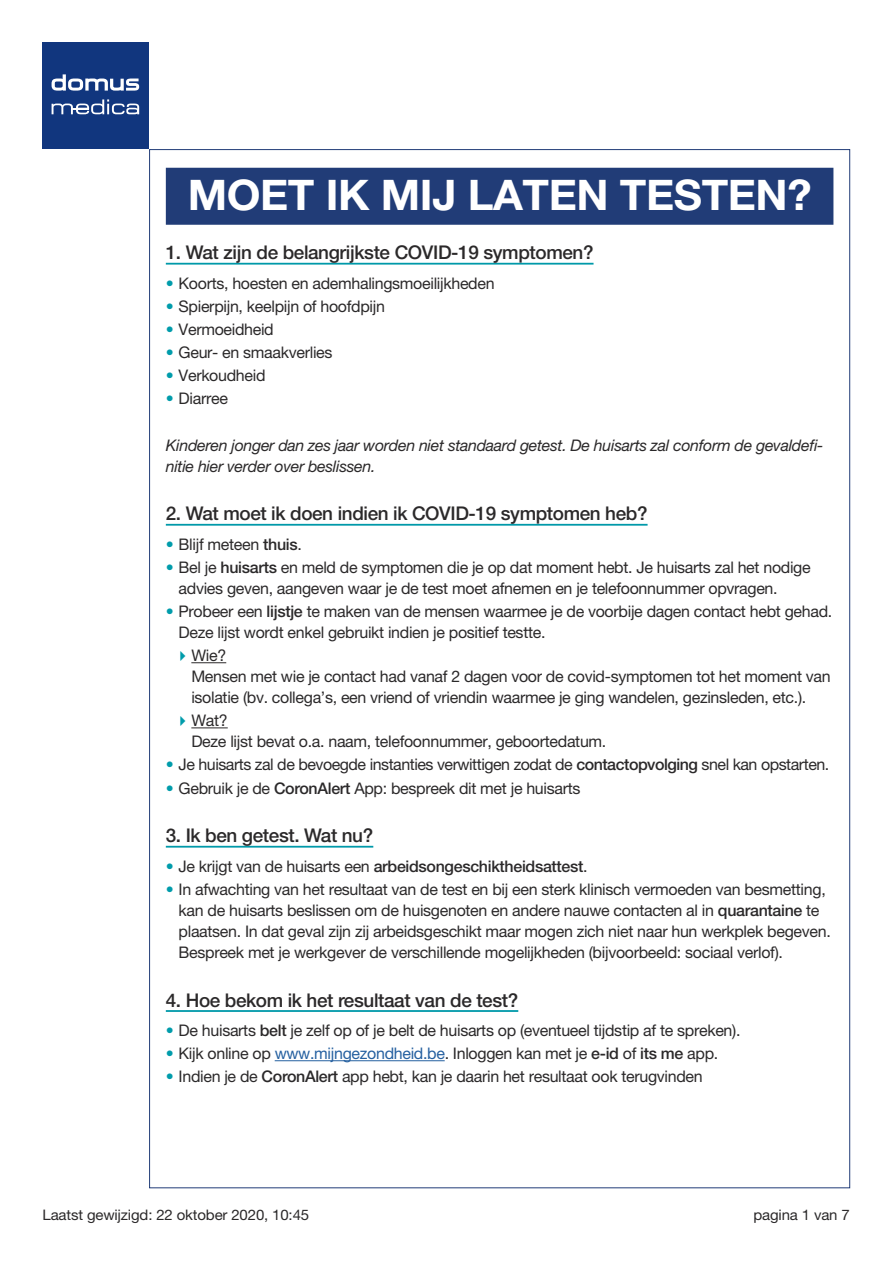
<style>
.page{position:relative;width:893px;height:1263px;background:#fff}
.page>*{position:absolute;margin:0;border:0;box-sizing:border-box;transform-origin:0 0}
.TT1{font:700 42.15px "Helvetica Neue LT Pro";letter-spacing:-.01em;color:#fff}
.TT2{font:500 18.9px "Helvetica Neue LT Pro";letter-spacing:-.02em;color:#2b292a}
.t1{font:16.05px/21px "Helvetica Neue LT Pro";letter-spacing:-.02em;color:#2b292a}
.Body{font:italic 16.05px/21px "Helvetica Neue LT Pro";letter-spacing:-.02em;color:#2b292a}
.t2{font:500 16.05px "Helvetica Neue LT Pro";letter-spacing:-.02em;color:#2b292a}
.t3{font:14.55px "Helvetica Neue LT Pro";letter-spacing:-.01em;color:#2b292a}
.s1{color:#009cab}
.s2{font-weight:500}
.s3{font-weight:400;color:#009cab}
.s4{font-weight:400}
.s5{color:#2560a0}
</style>
<div class="page">
<div style="left:43px;top:43px;width:106px;height:106px;background:#11367e"></div>
<svg style="left:52px;top:74px;width:87px;height:17px"></svg>
<svg style="left:52px;top:99px;width:87px;height:15px"></svg>
<div style="left:166px;top:168px;width:667px;height:57px;background:#213c77"></div>
<hr style="left:166px;top:263px;width:427px;height:2px;background:#0099a9">
<hr style="left:166px;top:524px;width:482px;height:2px;background:#0099a9">
<hr style="left:191px;top:662px;width:35px;height:1px;background:#2b292a">
<hr style="left:191px;top:727px;width:37px;height:1px;background:#2b292a">
<hr style="left:166px;top:846px;width:207px;height:2px;background:#0099a9">
<hr style="left:166px;top:1010px;width:352px;height:2px;background:#0099a9">
<hr style="left:275px;top:1060px;width:170px;height:1px;background:#2560a0">
<p class="TT1" style="left:188px;top:169px;width:625px">MOET IK MIJ LATEN TESTEN?</p>
<p class="TT2" style="left:166px;top:241px;width:429px">1. Wat zijn de belangrijkste COVID-19 symptomen?</p>
<p class="t1" style="left:166px;top:272px;width:330px"><span class="s1">•</span> Koorts, hoesten en ademhalingsmoeilijkheden</p>
<p class="t1" style="left:166px;top:295px;width:221px"><span class="s1">•</span> Spierpijn, keelpijn of hoofdpijn</p>
<p class="t1" style="left:166px;top:318px;width:109px"><span class="s1">•</span> Vermoeidheid</p>
<p class="t1" style="left:166px;top:342px;width:168px"><span class="s1">•</span> Geur- en smaakverlies</p>
<p class="t1" style="left:166px;top:365px;width:101px"><span class="s1">•</span> Verkoudheid</p>
<p class="t1" style="left:166px;top:388px;width:64px"><span class="s1">•</span> Diarree</p>
<p class="Body" style="left:166px;top:434px;width:659px">Kinderen jonger dan zes jaar worden niet standaard getest. De huisarts zal conform de gevaldefi&shy;nitie hier verder over beslissen.</p>
<p class="TT2" style="left:166px;top:502px;width:483px">2. Wat moet ik doen indien ik COVID-19 symptomen heb?</p>
<p class="t1" style="left:166px;top:533px;width:138px"><span class="s1">•</span> Blijf meteen <span class="s2">thuis</span>.</p>
<p class="t1" style="left:179px;top:556px;width:634px;text-indent:-13px"><span class="s1">•</span> Bel je <span class="s2">huisarts</span> en meld de symptomen die je op dat moment hebt. Je huisarts zal het nodige advies geven, aangeven waar je de test moet afnemen en je telefoonnummer opvragen.</p>
<p class="t1" style="left:179px;top:601px;width:655px;text-indent:-13px"><span class="s1">•</span> Probeer een <span class="s2">lijstje</span> te maken van de mensen waarmee je de voorbije dagen contact hebt gehad.<br>Deze lijst wordt enkel gebruikt indien je positief testte.</p>
<p class="t1" style="left:191px;top:645px;width:641px">Wie?<br>Mensen met wie je contact had vanaf 2 dagen voor de covid-symptomen tot het moment van isolatie (bv. collega’s, een vriend of vriendin waarmee je ging wandelen, gezinsleden, etc.).</p>
<p class="t1" style="left:191px;top:710px;width:416px">Wat?<br>Deze lijst bevat o.a. naam, telefoonnummer, geboortedatum.</p>
<p class="t1" style="left:166px;top:754px;width:665px"><span class="s1">•</span> Je huisarts zal de bevoegde instanties verwittigen zodat de <span class="s2">contactopvolging</span> snel kan opstarten.</p>
<p class="t1" style="left:166px;top:777px;width:416px"><span class="s1">•</span> Gebruik je de <span class="s2">CoronAlert</span> App: bespreek dit met je huisarts</p>
<p class="TT2" style="left:166px;top:824px;width:209px">3. Ik ben getest. Wat nu?</p>
<p class="t2" style="left:166px;top:856px;width:423px"><span class="s3">•</span> <span class="s4">Je krijgt van de huisarts een</span> arbeidsongeschiktheidsattest<span class="s4">.</span></p>
<p class="t1" style="left:179px;top:878px;width:654px;text-indent:-13px"><span class="s1">•</span> In afwachting van het resultaat van de test en bij een sterk klinisch vermoeden van besmetting, kan de huisarts beslissen om de huisgenoten en andere nauwe contacten al in <span class="s2">quarantaine</span> te plaatsen. In dat geval zijn zij arbeidsgeschikt maar mogen zich niet naar hun werkplek begeven.<br>Bespreek met je werkgever de verschillende mogelijkheden (bijvoorbeeld: sociaal verlof).</p>
<p class="TT2" style="left:166px;top:988px;width:354px">4. Hoe bekom ik het resultaat van de test?</p>
<p class="t1" style="left:166px;top:1019px;width:576px"><span class="s1">•</span> De huisarts <span class="s2">belt</span> je zelf op of je belt de huisarts op (eventueel tijdstip af te spreken).</p>
<p class="t1" style="left:166px;top:1043px;width:554px"><span class="s1">•</span> Kijk online op <span class="s5">www.mijngezondheid.be</span>. Inloggen kan met je <span class="s2">e-id</span> of <span class="s2">its me</span> app.</p>
<p class="t1" style="left:166px;top:1066px;width:538px"><span class="s1">•</span> Indien je de <span class="s2">CoronAlert</span> app hebt, kan je daarin het resultaat ook terugvinden</p>
<p class="t3" style="left:43px;top:1206px;width:268px">Laatst gewijzigd: 22 oktober 2020, 10:45</p>
<p class="t3" style="left:753px;top:1206px;width:98px">pagina 1 van 7</p>
</div>
